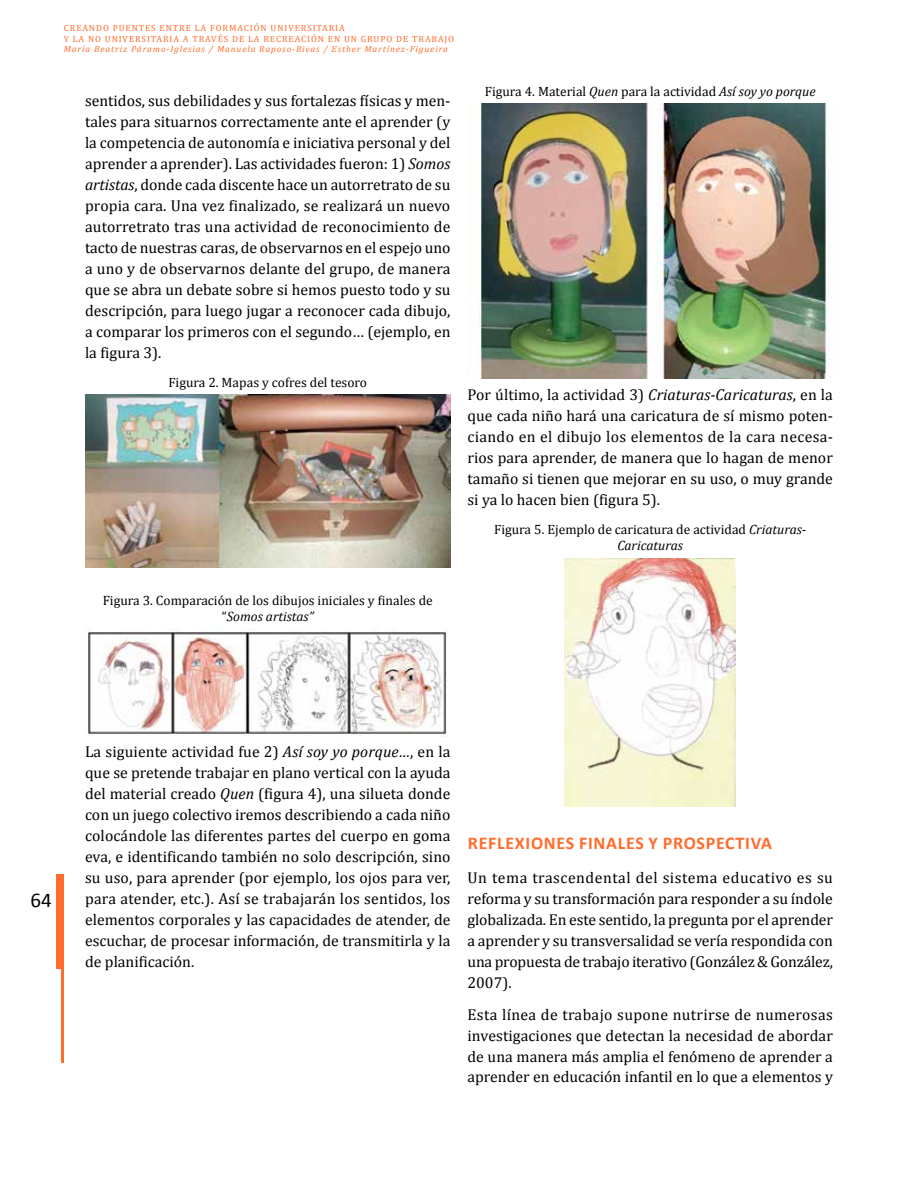
<style>
.page{position:relative;width:918px;height:1188px;background:#fff}
.page>*{position:absolute;margin:0;border:0;box-sizing:border-box;transform-origin:0 0}
.t1{font:21px "Calibri";color:#000}
.t2{font:700 18px "Calibri";letter-spacing:.04em;color:#ff6c2c}
.t3{font:15.75px/21px "Cambria";color:#000;text-align:justify}
.t4{font:13.5px/16.2px "Cambria";color:#000;text-align:center}
.t5{font:9px/10.5px "Cambria";letter-spacing:.1em;color:#ff6c2c}
.t6{font:italic 9px "Cambria";letter-spacing:.1em;color:#ff6c2c}
.s1{font-style:italic}
</style>
<div class="page">
<div style="left:56px;top:874px;width:6px;height:95px;background:#ff6c2c"></div>
<hr style="left:62px;top:874px;width:2px;height:188px;background:#ff6c2c">
<img style="left:85px;top:395px;width:365px;height:172px">
<img style="left:85px;top:629px;width:363px;height:108px">
<img style="left:479px;top:103px;width:351px;height:275px">
<img style="left:565px;top:558px;width:171px;height:249px">
<p class="t5" style="left:64px;top:23px;width:392px">CREANDO PUENTES ENTRE LA FORMACIÓN UNIVERSITARIA<br>Y LA NO UNIVERSITARIA A TRAVÉS DE LA RECREACIÓN EN UN GRUPO DE TRABAJO</p>
<p class="t6" style="left:64px;top:43px;width:386px">María Beatriz Páramo-Iglesias / Manuela Raposo-Rivas / Esther Martínez-Figueira</p>
<p class="t3" style="left:85px;top:90px;width:367px">sentidos, sus debilidades y sus fortalezas físicas y men&shy;tales para situarnos correctamente ante el aprender (y la competencia de autonomía e iniciativa personal y del aprender a aprender). Las actividades fueron: 1) <span class="s1">Somos artistas</span>, donde cada discente hace un autorretrato de su propia cara. Una vez finalizado, se realizará un nuevo autorretrato tras una actividad de reconocimiento de tacto de nuestras caras, de observarnos en el espejo uno a uno y de observarnos delante del grupo, de manera que se abra un debate sobre si hemos puesto todo y su descripción, para luego jugar a reconocer cada dibujo, a comparar los primeros con el segundo… (ejemplo, en la figura 3).</p>
<p class="t4" style="left:168px;top:374px;width:200px">Figura 2. Mapas y cofres del tesoro</p>
<p class="t4" style="left:485px;top:83px;width:332px">Figura 4. Material <span class="s1">Quen</span> para la actividad <span class="s1">Así soy yo porque</span></p>
<p class="t3" style="left:468px;top:384px;width:367px">Por último, la actividad 3) <span class="s1">Criaturas-Caricaturas</span>, en la que cada niño hará una caricatura de sí mismo poten&shy;ciando en el dibujo los elementos de la cara necesa&shy;rios para aprender, de manera que lo hagan de menor tamaño si tienen que mejorar en su uso, o muy grande si ya lo hacen bien (figura 5).</p>
<p class="t4" style="left:494px;top:521px;width:314px">Figura 5. Ejemplo de caricatura de actividad <span class="s1">Criaturas-<br>Caricaturas</span></p>
<p class="t4" style="left:103px;top:592px;width:332px">Figura 3. Comparación de los dibujos iniciales y finales de “<span class="s1">Somos artistas”</span></p>
<h1 class="t1" style="left:30px;top:887px;width:23px">64</h1>
<p class="t3" style="left:85px;top:741px;width:367px">La siguiente actividad fue 2) <span class="s1">Así soy yo porque…</span>, en la que se pretende trabajar en plano vertical con la ayuda del material creado <span class="s1">Quen</span> (figura 4), una silueta donde con un juego colectivo iremos describiendo a cada niño colocándole las diferentes partes del cuerpo en goma eva, e identificando también no solo descripción, sino su uso, para aprender (por ejemplo, los ojos para ver, para atender, etc.). Así se trabajarán los sentidos, los elementos corporales y las capacidades de atender, de escuchar, de procesar información, de transmitirla y la de planificación.</p>
<p class="t2" style="left:468px;top:832px;width:306px">REFLEXIONES FINALES Y PROSPECTIVA</p>
<p class="t3" style="left:468px;top:867px;width:367px">Un tema trascendental del sistema educativo es su reforma y su transformación para responder a su índole globalizada. En este sentido, la pregunta por el aprender a aprender y su transversalidad se vería respondida con una propuesta de trabajo iterativo (González &amp; González, 2007).</p>
<p class="t3" style="left:468px;top:1004px;width:367px">Esta línea de trabajo supone nutrirse de numerosas investigaciones que detectan la necesidad de abordar de una manera más amplia el fenómeno de aprender a aprender en educación infantil en lo que a elementos y</p>
</div>
